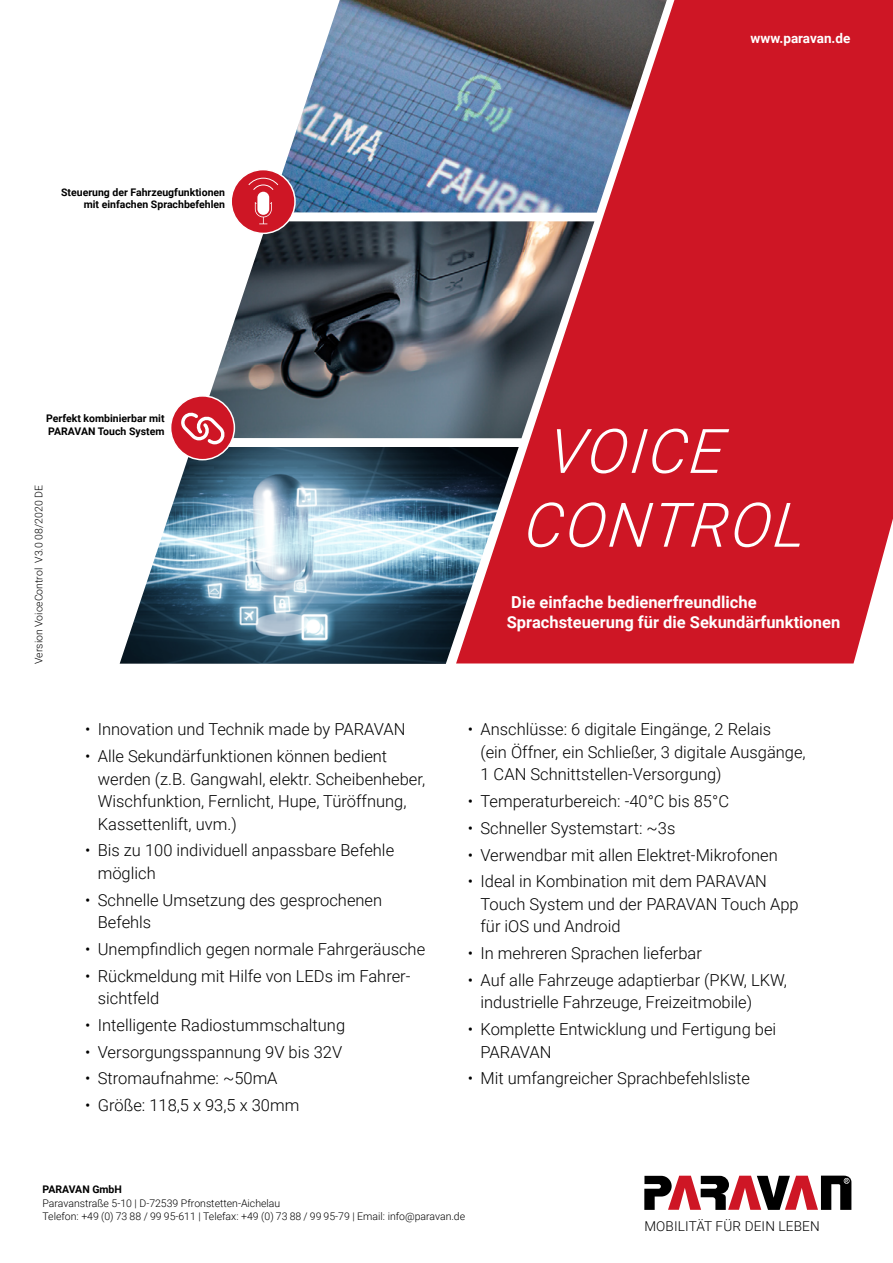
<style>
.page{position:relative;width:893px;height:1263px;background:#fff}
.page>*{position:absolute;margin:0;border:0;box-sizing:border-box;transform-origin:0 0}
.t1{font:italic 300 61.5px/73.8px "Roboto";color:#fff}
.t2{font:300 16.5px/22.5px "Roboto";color:#000}
.t3{font:700 16.5px/19.5px "Roboto";color:#fff}
.t4{font:300 13.65px "Roboto";letter-spacing:.01em;color:#000}
.t5{font:700 13.5px "Roboto";color:#fff}
.t6{font:300 10.5px/13.5px "Roboto";color:#000}
.t7{font:700 10.5px/12.6px "Roboto";color:#000;text-align:right}
</style>
<div class="page">
<div style="left:456px;top:0;width:437px;height:663px;background:#ce1625"></div>
<svg style="left:644px;top:1175px;width:207px;height:35px"></svg>
<img style="left:281px;top:0;width:386px;height:213px">
<img style="left:209px;top:221px;width:385px;height:217px">
<img style="left:120px;top:447px;width:399px;height:217px">
<div style="left:231px;top:170px;width:64px;height:63px;background:#ce1625;border-radius:50%"></div>
<div style="left:230px;top:169px;width:66px;height:65px;border:2px solid #fff;border-radius:50%"></div>
<div style="left:257px;top:192px;width:12px;height:23px;background:#fff;border-radius:6px"></div>
<svg style="left:248px;top:178px;width:30px;height:12px"></svg>
<svg style="left:255px;top:202px;width:17px;height:22px"></svg>
<div style="left:171px;top:396px;width:63px;height:64px;background:#ce1625;border-radius:50%"></div>
<div style="left:170px;top:395px;width:65px;height:65px;border:2px solid #fff;border-radius:50%"></div>
<svg style="left:181px;top:412px;width:44px;height:32px"></svg>
<p class="t7" style="left:61px;top:185px;width:166px">Steuerung der Fahrzeugfunktionen mit einfachen Sprachbefehlen</p>
<p class="t5" style="left:750px;top:28px;width:101px">www.paravan.de</p>
<p class="t7" style="left:46px;top:411px;width:120px;text-align:left">Perfekt kombinierbar mit<br>PARAVAN Touch System</p>
<p class="t6" style="left:32px;top:664px;width:180px;rotate:-90deg">Version VoiceControl V3.0 08/2020 DE</p>
<p class="t2" style="left:85px;top:717px;width:322px">• Innovation und Technik made by PARAVAN</p>
<p class="t2" style="left:98px;top:744px;width:329px;text-indent:-13px">• Alle Sekundärfunktionen können bedient werden (z.B. Gangwahl, elektr. Scheibenheber, Wischfunktion, Fernlicht, Hupe, Türöffnung, Kassettenlift, uvm.)</p>
<p class="t2" style="left:98px;top:838px;width:298px;text-indent:-13px">• Bis zu 100 individuell anpassbare Befehle möglich</p>
<p class="t2" style="left:98px;top:888px;width:286px;text-indent:-13px">• Schnelle Umsetzung des gesprochenen<br>Befehls</p>
<p class="t2" style="left:85px;top:937px;width:342px">• Unempfindlich gegen normale Fahrgeräusche</p>
<p class="t2" style="left:98px;top:964px;width:314px;text-indent:-13px">• Rückmeldung mit Hilfe von LEDs im Fahrer&shy;sichtfeld</p>
<p class="t2" style="left:85px;top:1013px;width:262px">• Intelligente Radiostummschaltung</p>
<p class="t2" style="left:85px;top:1040px;width:259px">• Versorgungsspannung 9V bis 32V</p>
<p class="t2" style="left:85px;top:1066px;width:194px">• Stromaufnahme: ~50mA</p>
<p class="t2" style="left:85px;top:1093px;width:216px">• Größe: 118,5 x 93,5 x 30mm</p>
<h1 class="t1" style="left:523px;top:412px;width:292px;text-indent:24px">VOICE<br>CONTROL</h1>
<p class="t3" style="left:507px;top:592px;width:335px">Die einfache bedienerfreundliche<br>Sprachsteuerung für die Sekundärfunktionen</p>
<p class="t2" style="left:480px;top:717px;width:327px;text-indent:-13px">• Anschlüsse: 6 digitale Eingänge, 2 Relais<br>(ein Öffner, ein Schließer, 3 digitale Ausgänge,<br>1 CAN Schnittstellen-Versorgung)</p>
<p class="t2" style="left:468px;top:789px;width:263px">• Temperaturbereich: -40°C bis 85°C</p>
<p class="t2" style="left:468px;top:816px;width:209px">• Schneller Systemstart: ~3s</p>
<p class="t2" style="left:468px;top:843px;width:311px">• Verwendbar mit allen Elektret-Mikrofonen</p>
<p class="t2" style="left:480px;top:869px;width:320px;text-indent:-13px">• Ideal in Kombination mit dem PARAVAN<br>Touch System und der PARAVAN Touch App für iOS und Android</p>
<p class="t2" style="left:468px;top:941px;width:236px">• In mehreren Sprachen lieferbar</p>
<p class="t2" style="left:480px;top:968px;width:308px;text-indent:-13px">• Auf alle Fahrzeuge adaptierbar (PKW, LKW, industrielle Fahrzeuge, Freizeitmobile)</p>
<p class="t2" style="left:480px;top:1017px;width:297px;text-indent:-13px">• Komplette Entwicklung und Fertigung bei<br>PARAVAN</p>
<p class="t2" style="left:468px;top:1066px;width:284px">• Mit umfangreicher Sprachbefehlsliste</p>
<p class="t7" style="left:43px;top:1183px;width:81px">PARAVAN GmbH</p>
<p class="t6" style="left:43px;top:1196px;width:424px">Paravanstraße 5-10 | D-72539 Pfronstetten-Aichelau<br>Telefon: +49 (0) 73 88 / 99 95-611 | Telefax: +49 (0) 73 88 / 99 95-79 | Email: info@paravan.de</p>
<p class="t4" style="left:644px;top:1216px;width:177px">MOBILITÄT FÜR DEIN LEBEN</p>
</div>
